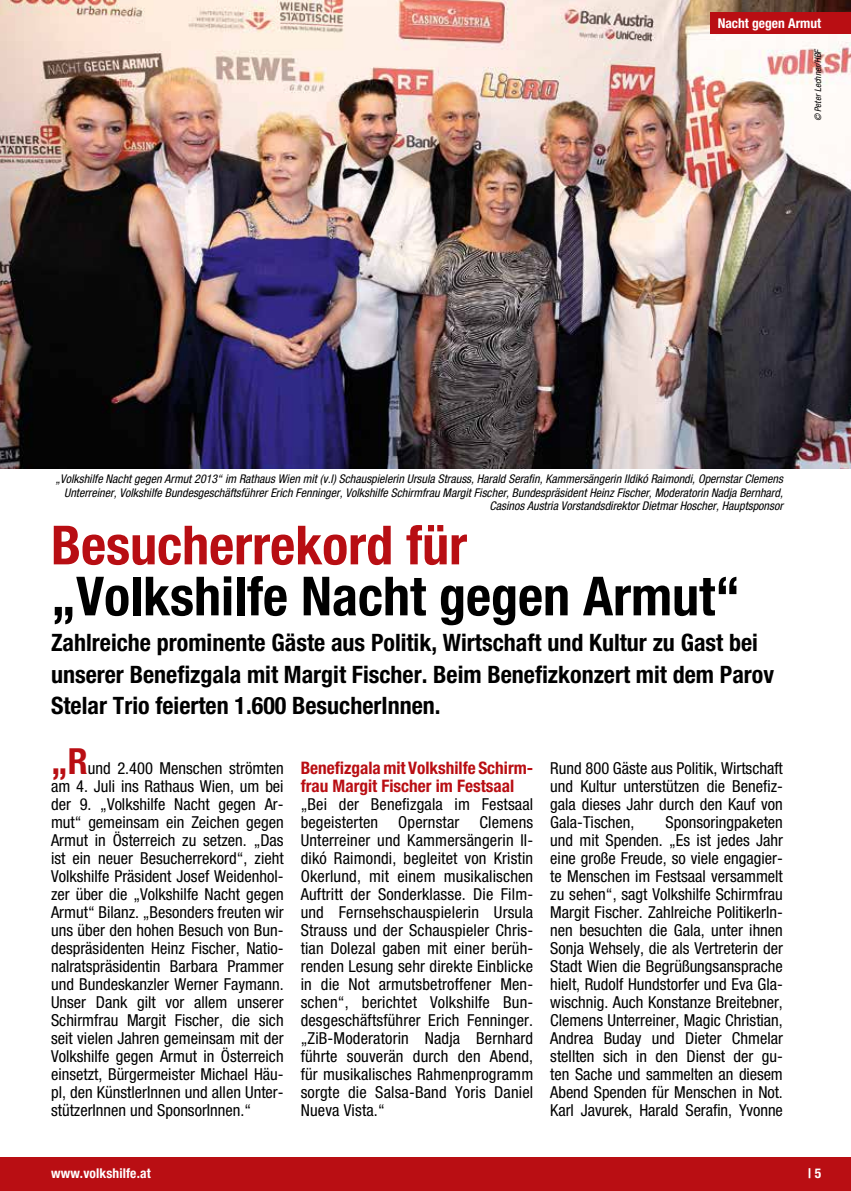
<style>
.page{position:relative;width:851px;height:1191px;background:#fff}
.page>*{position:absolute;margin:0;border:0;box-sizing:border-box;transform-origin:0 0}
.t1{font:700 condensed 54px "Helvetica Neue";color:#000}
.t2{font:700 condensed 54px "Helvetica Neue";color:#b80e13}
.t3{font:700 condensed 24px/31.5px "Helvetica Neue";color:#000}
.t4{font:700 condensed 17.25px/18px "Helvetica Neue";color:#b90e13}
.t5{font:condensed 16.5px/18px "Helvetica Neue";color:#000;text-align:justify}
.t6{font:700 condensed 13.5px "Helvetica Neue";letter-spacing:.005em;color:#fff}
.t7{font:italic condensed 12px/13.5px "Helvetica Neue";color:#000;text-align:right}
.t8{font:italic condensed 9px "Helvetica Neue";color:#000}
.s1{font-weight:700;font-size:36px;color:#b90e13}
</style>
<div class="page">
<div style="left:0;top:1157px;width:850px;height:34px;background:#b90e13"></div>
<img style="left:0;top:0;width:850px;height:468px">
<div style="left:710px;top:13px;width:140px;height:21px;background:#b90e13"></div>
<p class="t6" style="left:717px;top:15px;width:105px">Nacht gegen Armut</p>
<p class="t8" style="left:812px;top:121px;width:74px;rotate:-90deg">© Peter Lechner/HBF</p>
<p class="t7" style="left:55px;top:472px;width:729px">„Volkshilfe Nacht gegen Armut 2013“ im Rathaus Wien mit (v.l) Schauspielerin Ursula Strauss, Harald Serafin, Kammersängerin Ildikó Raimondi, Opernstar Clemens<br>Unterreiner, Volkshilfe Bundesgeschäftsführer Erich Fenninger, Volkshilfe Schirmfrau Margit Fischer, Bundespräsident Heinz Fischer, Moderatorin Nadja Bernhard,<br>Casinos Austria Vorstandsdirektor Dietmar Hoscher, Hauptsponsor</p>
<h1 class="t2" style="left:51px;top:512px;width:417px">Besucherrekord für</h1>
<h1 class="t1" style="left:51px;top:563px;width:690px">„Volkshilfe Nacht gegen Armut“</h1>
<h2 class="t3" style="left:51px;top:627px;width:724px">Zahlreiche prominente Gäste aus Politik, Wirtschaft und Kultur zu Gast bei unserer Benefizgala mit Margit Fischer. Beim Benefizkonzert mit dem Parov<br>Stelar Trio feierten 1.600 BesucherInnen.</h2>
<p class="t5" style="left:51px;top:759px;width:234px"><span class="s1">„R</span>und 2.400 Menschen strömten am 4. Juli ins Rathaus Wien, um bei der 9. „Volkshilfe Nacht gegen Ar&shy;mut“ gemeinsam ein Zeichen gegen Armut in Österreich zu setzen. „Das ist ein neuer Besucherrekord“, zieht Volkshilfe Präsident Josef Weidenhol&shy;zer über die „Volkshilfe Nacht gegen Armut“ Bilanz. „Besonders freuten wir uns über den hohen Besuch von Bun&shy;despräsidenten Heinz Fischer, Natio&shy;nalratspräsidentin Barbara Prammer und Bundeskanzler Werner Faymann.<br>Unser Dank gilt vor allem unserer Schirmfrau Margit Fischer, die sich seit vielen Jahren gemeinsam mit der Volkshilfe gegen Armut in Österreich einsetzt, Bürgermeister Michael Häu&shy;pl, den KünstlerInnen und allen Unter&shy;stützerInnen und SponsorInnen.“</p>
<p class="t4" style="left:300px;top:759px;width:234px">Benefizgala mit Volkshilfe Schirm&shy;frau Margit Fischer im Festsaal</p>
<p class="t5" style="left:300px;top:795px;width:234px">„Bei der Benefizgala im Festsaal begeisterten Opernstar Clemens Unterreiner und Kammersängerin Il&shy;dikó Raimondi, begleitet von Kristin Okerlund, mit einem musikalischen Auftritt der Sonderklasse. Die Film&shy;und Fernsehschauspielerin Ursula Strauss und der Schauspieler Chris&shy;tian Dolezal gaben mit einer berüh&shy;renden Lesung sehr direkte Einblicke in die Not armutsbetroffener Men&shy;schen“, berichtet Volkshilfe Bun&shy;desgeschäftsführer Erich Fenninger. „ZiB-Moderatorin Nadja Bernhard führte souverän durch den Abend, für musikalisches Rahmenprogramm sorgte die Salsa-Band Yoris Daniel Nueva Vista.“</p>
<p class="t5" style="left:550px;top:759px;width:234px">Rund 800 Gäste aus Politik, Wirtschaft und Kultur unterstützen die Benefiz&shy;gala dieses Jahr durch den Kauf von Gala-Tischen,</p>
<p class="t5" style="left:550px;top:813px;width:234px;text-indent:115px">Sponsoringpaketen und mit Spenden. „Es ist jedes Jahr eine große Freude, so viele engagier&shy;te Menschen im Festsaal versammelt zu sehen“, sagt Volkshilfe Schirmfrau Margit Fischer. Zahlreiche PolitikerIn&shy;nen besuchten die Gala, unter ihnen Sonja Wehsely, die als Vertreterin der Stadt Wien die Begrüßungsansprache hielt, Rudolf Hundstorfer und Eva Gla&shy;wischnig. Auch Konstanze Breitebner, Clemens Unterreiner, Magic Christian, Andrea Buday und Dieter Chmelar stellten sich in den Dienst der gu&shy;ten Sache und sammelten an diesem Abend Spenden für Menschen in Not.<br>Karl Javurek, Harald Serafin, Yvonne</p>
<p class="t6" style="left:51px;top:1165px;width:101px">www.volkshilfe.at</p>
<p class="t6" style="left:808px;top:1165px;width:14px">| 5</p>
</div>
